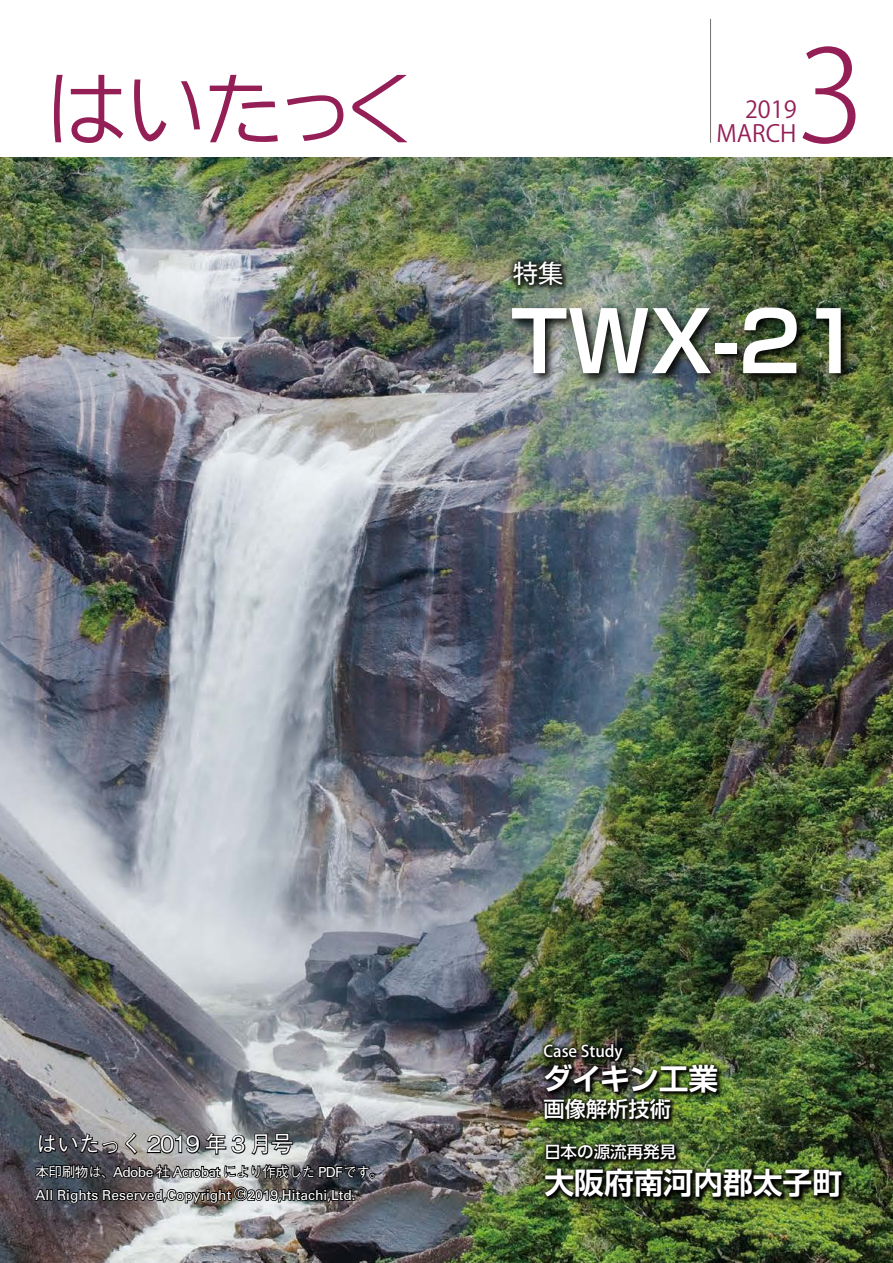
<style>
.page{position:relative;width:893px;height:1263px;background:#fff}
.page>*{position:absolute;margin:0;border:0;box-sizing:border-box;transform-origin:0 0}
.t1{font:300 126.45px "Koz Go Pro";color:#941f57}
.t2{font:700 82.5px "Shin Go Pro De";color:#fff}
.t3{font:700 29.7px "Shin Go Pro De";color:#fff}
.t4{font:25.5px "Gothic MB101 Pro";color:#fff}
.t5{font:23.4px/24.5px "Koz Go Pro";color:#941f57;text-align:right}
.t6{font:500 22.35px "Gothic BBB Pro";letter-spacing:-.05em;color:#fff}
.t7{font:500 21.3px "Shin Go Pro";color:#fff}
.t8{font:500 16.5px "UD Shin Go Pro";color:#fff}
.t9{font:500 15.9px "Koz Go Pr 6 N";color:#fff}
.t10{font:13.8px "Univers";color:#fff}
.t11{font:500 13.8px "Gothic BBB Pro";letter-spacing:-.05em;color:#fff}
.s1{font-family:"Univers";font-weight:400}
.s2{font-size:16.95px}
</style>
<div class="page">
<img style="left:0;top:157px;width:893px;height:1106px">
<svg style="left:181px;top:81px;width:19px;height:48px"></svg>
<svg style="left:134px;top:79px;width:32px;height:62px"></svg>
<svg style="left:287px;top:95px;width:56px;height:46px"></svg>
<svg style="left:352px;top:75px;width:55px;height:67px"></svg>
<svg style="left:210px;top:75px;width:68px;height:67px"></svg>
<svg style="left:71px;top:75px;width:52px;height:68px"></svg>
<svg style="left:54px;top:75px;width:9px;height:67px"></svg>
<hr style="left:710px;top:19px;width:1px;height:124px;background:#72716f">
<img style="left:488px;top:1086px;width:405px;height:175px">
<img style="left:543px;top:1142px;width:305px;height:64px">
<img style="left:487px;top:986px;width:292px;height:196px">
<img style="left:542px;top:1041px;width:182px;height:86px">
<img style="left:503px;top:293px;width:376px;height:112px">
<img style="left:455px;top:203px;width:167px;height:142px">
<svg style="left:33px;top:1118px;width:342px;height:90px;background:#636366"></svg>
<h3 class="t4" style="left:513px;top:252px;width:52px">特集</h3>
<h1 class="t1" style="left:796px;top:13px;width:70px">3</h1>
<h3 class="t5" style="left:717px;top:98px;width:82px">2019<br>MARCH</h3>
<h2 class="t2" style="left:511px;top:274px;width:354px">TWX-21</h2>
<h3 class="t6" style="left:36px;top:1126px;width:259px">はいたっく 2019 年 3 月号</h3>
<p class="t11" style="left:36px;top:1160px;width:349px">本印刷物は、<span class="s1">Adobe</span> 社 <span class="s1">Acrobat</span> により作成した <span class="s1">PDF</span>です。</p>
<p class="t10" style="left:36px;top:1187px;width:322px">All Rights Reserved,Copyright <span class="s2">©</span>2019,Hitachi,Ltd.</p>
<p class="t9" style="left:543px;top:1042px;width:81px">Case Study</p>
<h3 class="t3" style="left:543px;top:1054px;width:177px">ダイキン工業</h3>
<h3 class="t7" style="left:543px;top:1091px;width:129px">画像解析技術</h3>
<p class="t8" style="left:544px;top:1138px;width:133px">日本の源流再発見</p>
<h3 class="t3" style="left:544px;top:1158px;width:299px">大阪府南河内郡太子町</h3>
</div>
